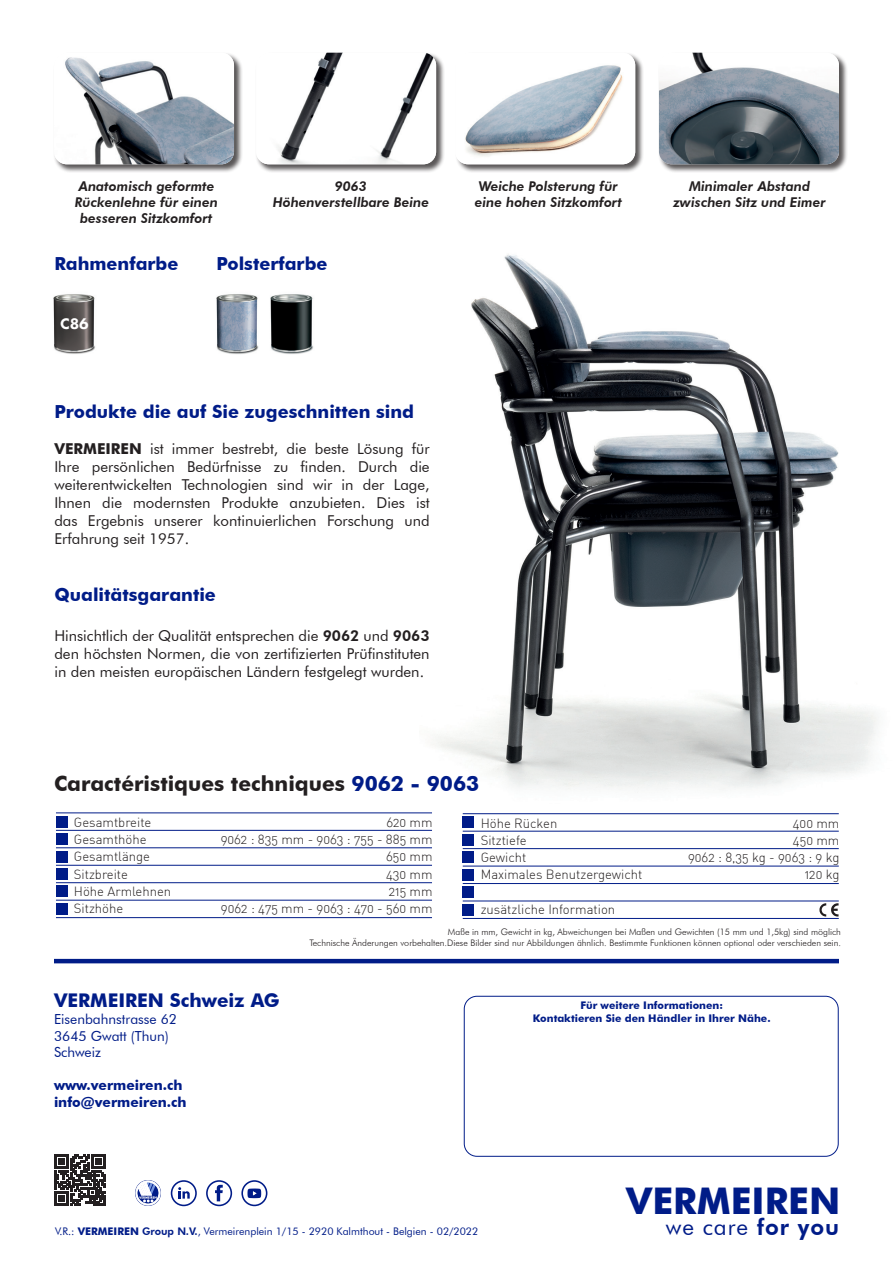
<style>
.page{position:relative;width:893px;height:1263px;background:#fff}
.page>*{position:absolute;margin:0;border:0;box-sizing:border-box;transform-origin:0 0}
.t1{font:700 36.75px "Futura BT";color:#001c88}
.t2{font:22.65px "Futura BT";letter-spacing:.04em;color:#001c88}
.t3{font:700 21px "Futura BT";color:#231f20}
.t4{font:700 18.9px "Futura BT";color:#001c88}
.t5{font:700 18px "Futura BT";color:#001c88}
.t6{font:800 15.9px "Futura PT";color:#fff}
.t7{font:15px/18px "Futura BT";color:#231f20;text-align:justify}
.t8{font:13.8px "Futura BT";color:#001c88}
.t9{font:700 13.8px "Futura BT";color:#001c88}
.t10{font:italic 800 13.5px/16.2px "Futura BT";color:#231f20;text-align:center}
.t11{font:13.05px "DIN Light Alternate";color:#231f20}
.t12{font:10.5px "Futura BT";color:#001c88}
.t13{font:700 10.5px "Futura BT";color:#001c88}
.t14{font:300 9px "Futura BT";color:#231f20}
.s1{font-weight:700}
.s2{font-weight:800}
.s3{color:#001c88}
</style>
<div class="page">
<svg style="left:54px;top:1154px;width:52px;height:52px"></svg>
<div style="left:171px;top:1180px;width:26px;height:26px;border:2px solid #001c88;border-radius:50%"></div>
<svg style="left:178px;top:1187px;width:12px;height:11px"></svg>
<div style="left:206px;top:1180px;width:26px;height:26px;border:2px solid #001c88;border-radius:50%"></div>
<svg style="left:215px;top:1185px;width:8px;height:16px"></svg>
<div style="left:241px;top:1180px;width:26px;height:26px;border:2px solid #001c88;border-radius:50%"></div>
<svg style="left:247px;top:1188px;width:14px;height:10px"></svg>
<div style="left:464px;top:996px;width:375px;height:161px;border:1px solid #001c88;border-radius:13px"></div>
<div style="left:135px;top:1180px;width:26px;height:26px;border:1px solid #001c88;border-radius:50%"></div>
<svg style="left:136px;top:1181px;width:24px;height:24px"></svg>
<hr style="left:54px;top:959px;width:785px;height:4px;background:#001c88">
<img style="left:432px;top:254px;width:445px;height:535px">
<img style="left:53px;top:294px;width:42px;height:60px">
<img style="left:216px;top:294px;width:43px;height:60px">
<img style="left:270px;top:294px;width:44px;height:60px">
<div style="left:56px;top:816px;width:11px;height:11px;background:#001c88"></div>
<div style="left:56px;top:833px;width:11px;height:12px;background:#001c88"></div>
<div style="left:56px;top:851px;width:11px;height:11px;background:#001c88"></div>
<div style="left:56px;top:868px;width:11px;height:12px;background:#001c88"></div>
<div style="left:56px;top:886px;width:11px;height:11px;background:#001c88"></div>
<div style="left:56px;top:903px;width:11px;height:11px;background:#001c88"></div>
<hr style="left:56px;top:917px;width:376px;height:1px;background:#001c88">
<hr style="left:56px;top:900px;width:376px;height:1px;background:#001c88">
<hr style="left:56px;top:882px;width:376px;height:1px;background:#001c88">
<hr style="left:56px;top:865px;width:376px;height:1px;background:#001c88">
<hr style="left:56px;top:847px;width:376px;height:1px;background:#001c88">
<hr style="left:56px;top:830px;width:376px;height:1px;background:#001c88">
<hr style="left:56px;top:813px;width:376px;height:1px;background:#001c88">
<div style="left:463px;top:817px;width:11px;height:11px;background:#001c88"></div>
<div style="left:463px;top:834px;width:11px;height:11px;background:#001c88"></div>
<div style="left:463px;top:852px;width:11px;height:11px;background:#001c88"></div>
<div style="left:463px;top:869px;width:11px;height:11px;background:#001c88"></div>
<div style="left:463px;top:886px;width:11px;height:12px;background:#001c88"></div>
<div style="left:463px;top:904px;width:11px;height:11px;background:#001c88"></div>
<hr style="left:463px;top:918px;width:376px;height:1px;background:#001c88">
<hr style="left:463px;top:901px;width:376px;height:1px;background:#001c88">
<hr style="left:463px;top:883px;width:376px;height:1px;background:#001c88">
<hr style="left:463px;top:866px;width:376px;height:1px;background:#001c88">
<hr style="left:463px;top:848px;width:376px;height:1px;background:#001c88">
<hr style="left:463px;top:831px;width:376px;height:1px;background:#001c88">
<hr style="left:463px;top:813px;width:376px;height:1px;background:#001c88">
<svg style="left:819px;top:903px;width:20px;height:13px"></svg>
<div style="left:54px;top:52px;width:189px;height:121px;background:#231f20;opacity:.75"></div>
<img style="left:54px;top:53px;width:180px;height:111px">
<div style="left:256px;top:52px;width:189px;height:121px;background:#231f20;opacity:.75"></div>
<img style="left:256px;top:53px;width:180px;height:111px">
<div style="left:455px;top:52px;width:189px;height:121px;background:#231f20;opacity:.75"></div>
<img style="left:455px;top:53px;width:180px;height:111px">
<div style="left:658px;top:52px;width:190px;height:121px;background:#231f20;opacity:.75"></div>
<img style="left:659px;top:53px;width:180px;height:111px">
<p class="t10" style="left:75px;top:178px;width:145px">Anatomisch geformte<br>Rückenlehne für einen besseren Sitzkomfort</p>
<p class="t10" style="left:335px;top:178px;width:34px">9063</p>
<p class="t10" style="left:273px;top:194px;width:158px">Höhenverstellbare Beine</p>
<p class="t5" style="left:54px;top:253px;width:126px">Rahmenfarbe</p>
<p class="t5" style="left:216px;top:253px;width:113px">Polsterfarbe</p>
<p class="t6" style="left:60px;top:313px;width:30px">C86</p>
<p class="t5" style="left:54px;top:400px;width:361px">Produkte die auf Sie zugeschnitten sind</p>
<p class="t7" style="left:54px;top:439px;width:377px"><span class="s1">VERMEIREN</span> ist immer bestrebt, die beste Lösung für Ihre persönlichen Bedürfnisse zu finden. Durch die weiterentwickelten Technologien sind wir in der Lage, Ihnen die modernsten Produkte anzubieten. Dies ist das Ergebnis unserer kontinuierlichen Forschung und Erfahrung seit 1957.</p>
<p class="t5" style="left:54px;top:584px;width:163px">Qualitätsgarantie</p>
<p class="t7" style="left:54px;top:626px;width:377px">Hinsichtlich der Qualität entsprechen die <span class="s2">9062</span> und <span class="s2">9063 </span>den höchsten Normen, die von zertifizierten Prüfinstituten in den meisten europäischen Ländern festgelegt wurden.</p>
<p class="t10" style="left:479px;top:178px;width:141px">Weiche Polsterung für</p>
<p class="t10" style="left:475px;top:194px;width:149px">eine hohen Sitzkomfort</p>
<p class="t3" style="left:54px;top:770px;width:427px">Caractéristiques techniques <span class="s3">9062 - 9063</span></p>
<p class="t10" style="left:673px;top:178px;width:154px">Minimaler Abstand zwischen Sitz und Eimer</p>
<p class="t11" style="left:74px;top:814px;width:79px">Gesamtbreite</p>
<p class="t11" style="left:386px;top:814px;width:48px">620 mm</p>
<p class="t11" style="left:74px;top:831px;width:74px">Gesamthöhe</p>
<p class="t11" style="left:221px;top:831px;width:213px">9062 : 835 mm - 9063 : 755 - 885 mm</p>
<p class="t11" style="left:74px;top:849px;width:78px">Gesamtlänge</p>
<p class="t11" style="left:386px;top:849px;width:48px">650 mm</p>
<p class="t11" style="left:74px;top:866px;width:56px">Sitzbreite</p>
<p class="t11" style="left:386px;top:866px;width:48px">430 mm</p>
<p class="t11" style="left:74px;top:883px;width:99px">Höhe Armlehnen</p>
<p class="t11" style="left:389px;top:883px;width:45px">215 mm</p>
<p class="t11" style="left:74px;top:900px;width:51px">Sitzhöhe</p>
<p class="t11" style="left:221px;top:900px;width:213px">9062 : 475 mm - 9063 : 470 - 560 mm</p>
<p class="t11" style="left:481px;top:815px;width:78px">Höhe Rücken</p>
<p class="t11" style="left:793px;top:815px;width:48px">400 mm</p>
<p class="t11" style="left:481px;top:832px;width:47px">Sitztiefe</p>
<p class="t11" style="left:793px;top:832px;width:48px">450 mm</p>
<p class="t11" style="left:481px;top:849px;width:47px">Gewicht</p>
<p class="t11" style="left:688px;top:849px;width:153px">9062 : 8,35 kg - 9063 : 9 kg</p>
<p class="t11" style="left:481px;top:867px;width:163px">Maximales Benutzergewicht</p>
<p class="t11" style="left:805px;top:867px;width:36px">120 kg</p>
<p class="t11" style="left:481px;top:901px;width:136px">zusätzliche Information</p>
<p class="t4" style="left:54px;top:989px;width:227px">VERMEIREN Schweiz AG</p>
<p class="t8" style="left:54px;top:1011px;width:125px">Eisenbahnstrasse 62</p>
<p class="t8" style="left:54px;top:1027px;width:116px">3645 Gwatt (Thun)</p>
<p class="t8" style="left:54px;top:1044px;width:49px">Schweiz</p>
<p class="t9" style="left:54px;top:1077px;width:130px">www.vermeiren.ch</p>
<p class="t9" style="left:54px;top:1094px;width:134px">info@vermeiren.ch</p>
<p class="t14" style="left:448px;top:926px;width:394px">Maße in mm, Gewicht in kg, Abweichungen bei Maßen und Gewichten (15 mm und 1,5kg) sind möglich</p>
<p class="t14" style="left:309px;top:937px;width:533px">Technische Änderungen vorbehalten.Diese Bilder sind nur Abbildungen ähnlich. Bestimmte Funktionen können optional oder verschieden sein.</p>
<p class="t13" style="left:580px;top:999px;width:144px">Für weitere Informationen:</p>
<p class="t13" style="left:533px;top:1011px;width:239px">Kontaktieren Sie den Händler in Ihrer Nähe.</p>
<p class="t1" style="left:626px;top:1178px;width:216px">VERMEIREN</p>
<p class="t12" style="left:55px;top:1225px;width:425px">V.R.: <span class="s1">VERMEIREN</span> <span class="s2">Group N.V.</span>, Vermeirenplein 1/15 - 2920 Kalmthout - Belgien - 02/2022</p>
<p class="t2" style="left:666px;top:1213px;width:175px">we care <span class="s2">for you</span></p>
</div>
